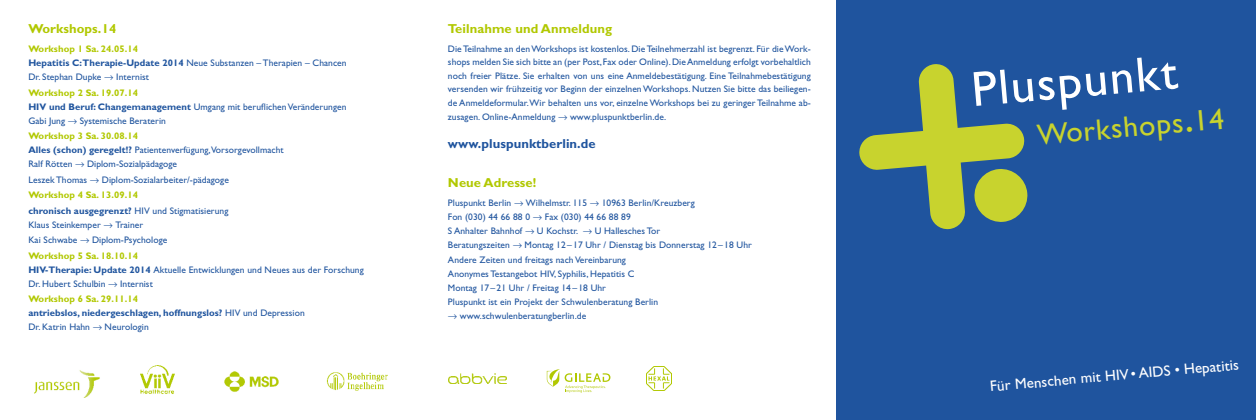
<style>
.page{position:relative;width:1256px;height:420px;background:#fff}
.page>*{position:absolute;margin:0;border:0;box-sizing:border-box;transform-origin:0 0}
.t1{font:49.5px "Gill Sans";color:#fff}
.t2{font:29.7px "Gill Sans";color:#c8d32e}
.t3{font:15px "Gill Sans";color:#fff}
.t4{font:700 13px "Gill Sans";letter-spacing:.005em;color:#b1c800}
.t5{font:700 13px "Gill Sans";letter-spacing:.005em;color:#1f549e}
.t6{font:9.5px/14px "Gill Sans";letter-spacing:.005em;color:#1f549e}
.t7{font:700 9.5px/14px "Gill Sans";letter-spacing:.005em;color:#1f549e}
.s1{font-weight:700;color:#b1c800}
.s2{font-weight:700}
.s3{color:#b1c800}
.s4{font-weight:400}
</style>
<div class="page">
<div style="left:836px;top:0;width:420px;height:420px;background:#1f549e"></div>
<svg style="left:859px;top:64px;width:166px;height:166px"></svg>
<svg style="left:973px;top:168px;width:55px;height:55px"></svg>
<img style="left:224px;top:371px;width:55px;height:21px">
<img style="left:140px;top:365px;width:34px;height:29px">
<img style="left:34px;top:370px;width:66px;height:27px">
<img style="left:326px;top:372px;width:62px;height:19px">
<img style="left:448px;top:373px;width:58px;height:11px">
<img style="left:647px;top:366px;width:24px;height:24px">
<svg style="left:547px;top:369px;width:63px;height:23px"></svg>
<h3 class="t4" style="left:28px;top:21px;width:89px">Workshops.14</h3>
<p class="t6" style="left:28px;top:42px;width:320px"><span class="s1">Workshop 1 Sa. 24.05.14<br></span><span class="s2">Hepatitis C: Therapie-Update 2014</span> Neue Substanzen – Therapien – Chancen<br>Dr. Stephan Dupke → Internist</p>
<p class="t6" style="left:28px;top:86px;width:320px"><span class="s1">Workshop 2 Sa. 19.07.14<br></span><span class="s2">HIV und Beruf: Changemanagement</span> Umgang mit beruflichen Veränderungen<br>Gabi Jung → Systemische Beraterin</p>
<p class="t6" style="left:28px;top:129px;width:257px"><span class="s1">Workshop 3 Sa. 30.08.14<br></span><span class="s2">Alles (schon) geregelt!?</span> Patientenverfügung,Vorsorgevollmacht<br>Ralf Rötten → Diplom-Sozialpädagoge</p>
<p class="t6" style="left:28px;top:172px;width:202px;line-height:15.4px">Leszek Thomas → Diplom-Sozialarbeiter/-pädagoge<br><span class="s1">Workshop 4 Sa. 13.09.14<br></span><span class="s2">chronisch ausgegrenzt?</span> HIV und Stigmatisierung</p>
<p class="t6" style="left:28px;top:217px;width:140px;line-height:15.4px">Klaus Steinkemper → Trainer<br>Kai Schwabe → Diplom-Psychologe<br><span class="s1">Workshop 5 Sa. 18.10.14</span></p>
<p class="t6" style="left:28px;top:262px;width:337px"><span class="s2">HIV-Therapie: Update 2014</span> Aktuelle Entwicklungen und Neues aus der Forschung<br>Dr. Hubert Schulbin → Internist</p>
<p class="t7" style="left:28px;top:291px;width:278px"><span class="s3">Workshop 6 Sa. 29.11.14<br></span>antriebslos, niedergeschlagen, hoffnungslos? <span class="s4">HIV und Depression<br>Dr. Katrin Hahn</span> → <span class="s4">Neurologin</span></p>
<h3 class="t4" style="left:448px;top:21px;width:166px">Teilnahme und Anmeldung</h3>
<p class="t6" style="left:448px;top:42px;width:364px;line-height:13.6px;text-align:justify">Die Teilnahme an den Workshops ist kostenlos. Die Teilnehmerzahl ist begrenzt. Für die Work&shy;shops melden Sie sich bitte an (per Post, Fax oder Online). Die Anmeldung erfolgt vorbehaltlich noch freier Plätze. Sie erhalten von uns eine Anmeldebestätigung. Eine Teilnahmebestätigung versenden wir frühzeitig vor Beginn der einzelnen Workshops. Nutzen Sie bitte das beiliegen&shy;de Anmeldeformular. Wir behalten uns vor, einzelne Workshops bei zu geringer Teilnahme ab&shy;zusagen. Online-Anmeldung → www.pluspunktberlin.de.</p>
<h3 class="t5" style="left:448px;top:136px;width:149px">www.pluspunktberlin.de</h3>
<h3 class="t4" style="left:448px;top:174px;width:90px">Neue Adresse!</h3>
<p class="t6" style="left:448px;top:196px;width:305px">Pluspunkt Berlin → Wilhelmstr. 115 → 10963 Berlin/Kreuzberg<br>Fon (030) 44 66 88 0 → Fax (030) 44 66 88 89<br>S Anhalter Bahnhof → U Kochstr. → U Hallesches Tor<br>Beratungszeiten → Montag 12– 17 Uhr / Dienstag bis Donnerstag 12– 18 Uhr Andere Zeiten und freitags nach Vereinbarung<br>Anonymes Testangebot HIV, Syphilis, Hepatitis C<br>Montag 17– 21 Uhr / Freitag 14– 18 Uhr<br>Pluspunkt ist ein Projekt der Schwulenberatung Berlin</p>
<p class="t6" style="left:448px;top:308px;width:140px">→ www.schwulenberatungberlin.de</p>
<h1 class="t1" style="left:969px;top:61px;width:208px;rotate:-5deg">Pluspunkt</h1>
<h2 class="t2" style="left:1035px;top:118px;width:189px;rotate:-5deg">Workshops<span class="s2">.</span>14</h2>
<h3 class="t3" style="left:989px;top:377px;width:251px;rotate:-5deg">Für Menschen mit HIV• AIDS • Hepatitis</h3>
</div>
